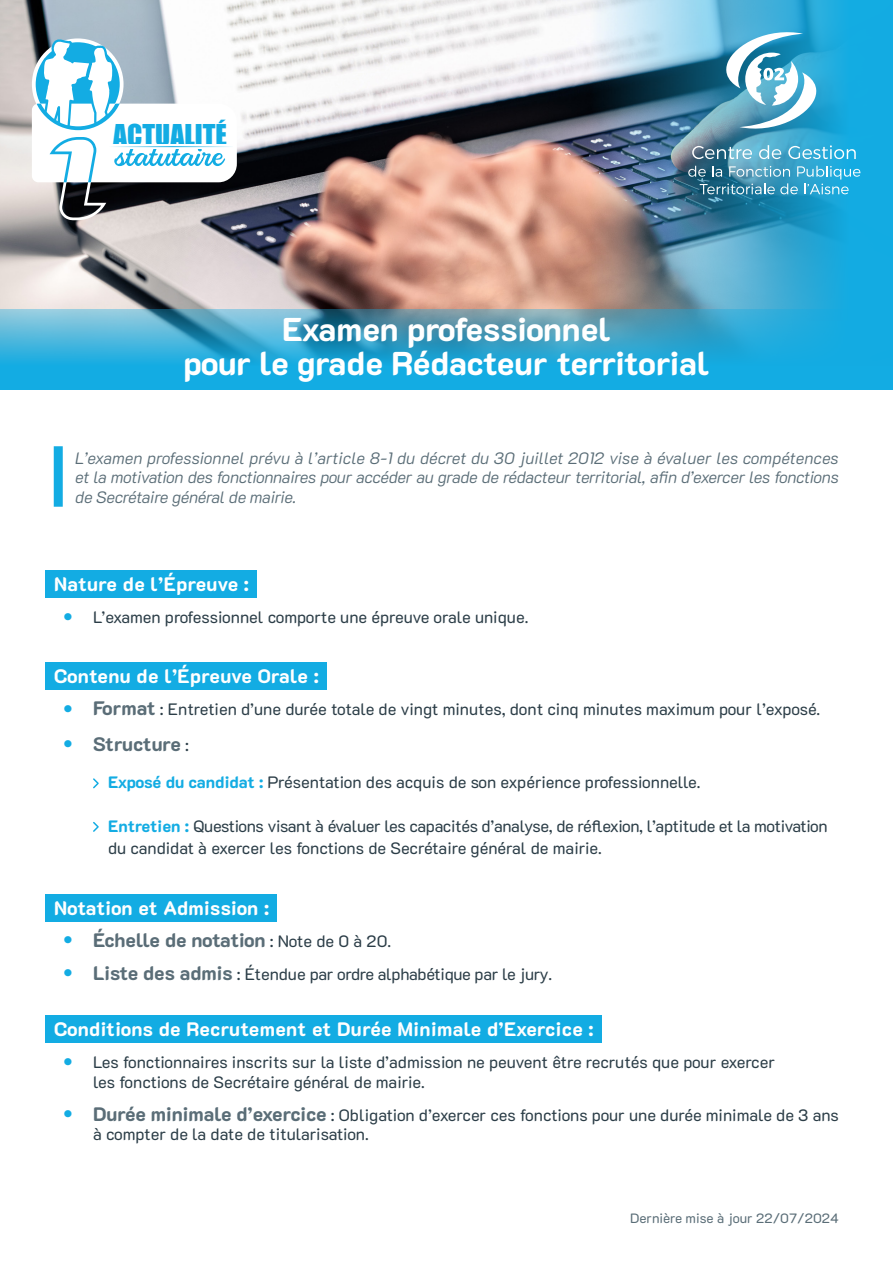
<style>
.page{position:relative;width:893px;height:1263px;background:#fff}
.page>*{position:absolute;margin:0;border:0;box-sizing:border-box;transform-origin:0 0}
.t1{font:800 33px/34.2px "K2 D";color:#fff;text-align:center}
.t2{font:27.6px "Impact";color:#13ace3}
.t3{font:800 19.5px "K2 D";letter-spacing:.02em;color:#fff}
.t4{font:800 19.5px "K2 D";letter-spacing:-.005em;color:#fff}
.t5{font:800 19.5px "K2 D";letter-spacing:-.025em;color:#5a6d77}
.t6{font:16.5px/19.5px "K2 D";color:#2b3d47}
.t7{font:italic 300 16.5px/19.5px "K2 D";letter-spacing:-.02em;color:#5a6d77;text-align:justify}
.t8{font:16.5px/22.5px "K2 D";letter-spacing:-.02em;color:#2b3d47}
.t9{font:13.5px "K2 D";color:#5a6d77}
.s1{font-size:28.5px;color:#13ace3}
.s2{font-weight:800;font-size:19.5px;color:#5a6d77}
.s3{font-weight:400;font-size:28.5px;color:#13ace3}
.s4{font-weight:400;font-size:16.5px;color:#2b3d47}
.s5{font-weight:800;color:#13ace3}
</style>
<div class="page">
<img style="left:0;top:0;width:893px;height:309px">
<svg style="left:0;top:309px;width:893px;height:80px;background:#2fa7d2"></svg>
<svg style="left:32px;top:38px;width:205px;height:182px"></svg>
<hr style="left:108px;top:146px;width:125px;height:1px;background:#13ace3">
<div style="left:54px;top:446px;width:9px;height:61px;background:#13ace3"></div>
<div style="left:45px;top:570px;width:212px;height:28px;background:#13ace3"></div>
<div style="left:45px;top:662px;width:282px;height:28px;background:#13ace3"></div>
<div style="left:45px;top:894px;width:232px;height:28px;background:#13ace3"></div>
<div style="left:45px;top:1016px;width:557px;height:27px;background:#13ace3"></div>
<svg style="left:93px;top:778px;width:6px;height:11px"></svg>
<svg style="left:93px;top:821px;width:6px;height:11px"></svg>
<svg style="left:692px;top:146px;width:60px;height:13px"></svg>
<svg style="left:759px;top:145px;width:22px;height:14px"></svg>
<svg style="left:788px;top:145px;width:68px;height:14px"></svg>
<svg style="left:688px;top:166px;width:172px;height:28px;background:#4d9fbe"></svg>
<svg style="left:721px;top:30px;width:101px;height:104px"></svg>
<h2 class="t2" style="left:113px;top:114px;width:115px">ACTUALITÉ</h2>
<h1 class="t1" style="left:183px;top:312px;width:527px">Examen professionnel<br>pour le grade Rédacteur territorial</h1>
<p class="t7" style="left:75px;top:448px;width:765px">L’examen professionnel prévu à l’article 8-1 du décret du 30 juillet 2012 vise à évaluer les compétences et la motivation des fonctionnaires pour accéder au grade de rédacteur territorial, afin d’exercer les fonctions de Secrétaire général de mairie.</p>
<p class="t3" style="left:54px;top:573px;width:197px">Nature de l’Épreuve :</p>
<p class="t6" style="left:63px;top:608px;width:467px"><span class="s1">•</span> L’examen professionnel comporte une épreuve orale unique.</p>
<p class="t4" style="left:54px;top:665px;width:266px">Contenu de l’Épreuve Orale :</p>
<p class="t6" style="left:63px;top:700px;width:759px"><span class="s1">•</span> <span class="s2">Format</span> : Entretien d’une durée totale de vingt minutes, dont cinq minutes maximum pour l’exposé.</p>
<p class="t5" style="left:63px;top:733px;width:127px"><span class="s3">•</span> Structure <span class="s4">:</span></p>
<p class="t6" style="left:108px;top:773px;width:594px"><span class="s5">Exposé du candidat :</span> Présentation des acquis de son expérience professionnelle.</p>
<p class="t8" style="left:108px;top:815px;width:721px"><span class="s5">Entretien :</span> Questions visant à évaluer les capacités d’analyse, de réflexion, l’aptitude et la motivation du candidat à exercer les fonctions de Secrétaire général de mairie.</p>
<p class="t4" style="left:54px;top:896px;width:217px">Notation et Admission :</p>
<p class="t5" style="left:63px;top:929px;width:330px"><span class="s3">•</span> Échelle de notation <span class="s4">: Note de 0 à 20.</span></p>
<p class="t8" style="left:63px;top:963px;width:491px"><span class="s1">•</span> <span class="s2">Liste des admis</span> : Étendue par ordre alphabétique par le jury.</p>
<p class="t3" style="left:54px;top:1018px;width:541px">Conditions de Recrutement et Durée Minimale d’Exercice :</p>
<p class="t6" style="left:93px;top:1053px;width:683px;text-indent:-30px"><span class="s1">•</span> Les fonctionnaires inscrits sur la liste d’admission ne peuvent être recrutés que pour exercer les fonctions de Secrétaire général de mairie.</p>
<p class="t6" style="left:93px;top:1105px;width:747px;text-indent:-30px"><span class="s1">•</span> <span class="s2">Durée minimale d’exercice</span> : Obligation d’exercer ces fonctions pour une durée minimale de 3 ans à compter de la date de titularisation.</p>
<p class="t9" style="left:630px;top:1210px;width:210px">Dernière mise à jour 22/07/2024</p>
</div>
